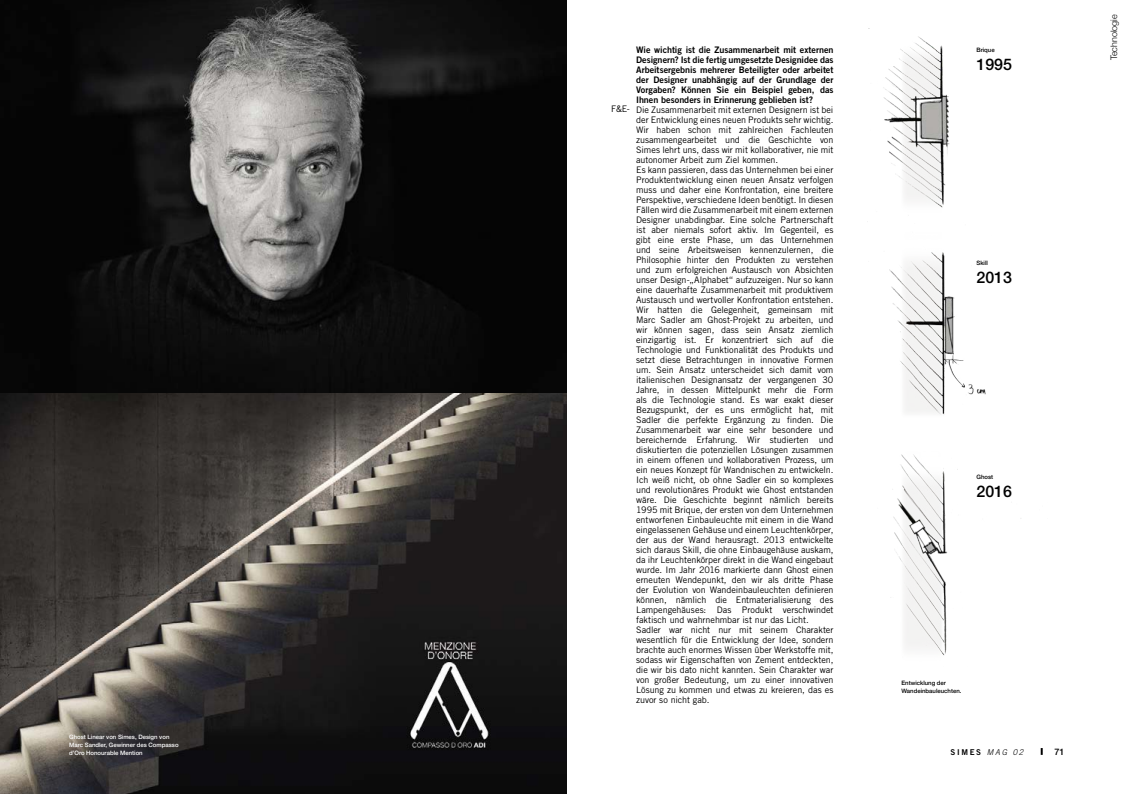
<style>
.page{position:relative;width:1134px;height:794px;background:#fff}
.page>*{position:absolute;margin:0;border:0;box-sizing:border-box;transform-origin:0 0}
.t1{font:500 16px "Helvetica Neue LT Pro";color:#000}
.t2{font:9px/10px "Trade Gothic LT Std";letter-spacing:-.005em;color:#000}
.t3{font:9px/10px "Trade Gothic LT Std Bd 2";letter-spacing:-.005em;color:#000;text-align:justify}
.t4{font:300 9px "Helvetica Neue";color:#000}
.t5{font:500 9px "Helvetica Neue LT Pro";color:#000}
.t6{font:8px "Trade Gothic LT Std Bd 2";letter-spacing:.21em;color:#000}
.t7{font:500 6px/8px "Helvetica Neue";color:#fff}
.t8{font:500 6px/8px "Helvetica Neue";color:#000}
.s1{font-family:"Trade Gothic LT Std";font-weight:300;font-style:italic}
</style>
<div class="page">
<img style="left:867px;top:28px;width:154px;height:627px">
<img style="left:0;top:393px;width:567px;height:401px">
<img style="left:0;top:0;width:567px;height:393px">
<svg style="left:1041px;top:748px;width:2px;height:7px"></svg>
<p class="t7" style="left:69px;top:732px;width:111px">Ghost Linear von Simes, Design von<br>Marc Sandler, Gewinner des Compasso d’Oro Honourable Mention</p>
<p class="t3" style="left:636px;top:44px;width:199px">Wie wichtig ist die Zusammenarbeit mit externen Designern? Ist die fertig umgesetzte Designidee das Arbeitsergebnis mehrerer Beteiligter oder arbeitet der Designer unabhängig auf der Grundlage der Vorgaben? Können Sie ein Beispiel geben, das Ihnen besonders in Erinnerung geblieben ist?</p>
<p class="t2" style="left:636px;top:104px;width:199px">Die Zusammenarbeit mit externen Designern ist bei der Entwicklung eines neuen Produkts sehr wichtig.<br>Wir haben schon mit zahlreichen Fachleuten zusammengearbeitet und die Geschichte von Simes lehrt uns, dass wir mit kollaborativer, nie mit autonomer Arbeit zum Ziel kommen.<br>Es kann passieren, dass das Unternehmen bei einer Produktentwicklung einen neuen Ansatz verfolgen muss und daher eine Konfrontation, eine breitere Perspektive, verschiedene Ideen benötigt. In diesen Fällen wird die Zusammenarbeit mit einem externen Designer unabdingbar. Eine solche Partnerschaft ist aber niemals sofort aktiv. Im Gegenteil, es gibt eine erste Phase, um das Unternehmen und seine Arbeitsweisen kennenzulernen, die Philosophie hinter den Produkten zu verstehen und zum erfolgreichen Austausch von Absichten unser Design-„Alphabet“ aufzuzeigen. Nur so kann eine dauerhafte Zusammenarbeit mit produktivem Austausch und wertvoller Konfrontation entstehen.<br>Wir hatten die Gelegenheit, gemeinsam mit Marc Sadler am Ghost-Projekt zu arbeiten, und wir können sagen, dass sein Ansatz ziemlich einzigartig ist. Er konzentriert sich auf die Technologie und Funktionalität des Produkts und setzt diese Betrachtungen in innovative Formen um. Sein Ansatz unterscheidet sich damit vom italienischen Designansatz der vergangenen 30<br>Jahre, in dessen Mittelpunkt mehr die Form als die Technologie stand. Es war exakt dieser Bezugspunkt, der es uns ermöglicht hat, mit Sadler die perfekte Ergänzung zu finden. Die Zusammenarbeit war eine sehr besondere und bereichernde Erfahrung. Wir studierten und diskutierten die potenziellen Lösungen zusammen in einem offenen und kollaborativen Prozess, um ein neues Konzept für Wandnischen zu entwickeln.<br>Ich weiß nicht, ob ohne Sadler ein so komplexes und revolutionäres Produkt wie Ghost entstanden wäre. Die Geschichte beginnt nämlich bereits 1995 mit Brique, der ersten von dem Unternehmen entworfenen Einbauleuchte mit einem in die Wand eingelassenen Gehäuse und einem Leuchtenkörper, der aus der Wand herausragt. 2013 entwickelte sich daraus Skill, die ohne Einbaugehäuse auskam, da ihr Leuchtenkörper direkt in die Wand eingebaut wurde. Im Jahr 2016 markierte dann Ghost einen erneuten Wendepunkt, den wir als dritte Phase der Evolution von Wandeinbauleuchten definieren können, nämlich die Entmaterialisierung des Lampengehäuses: Das Produkt verschwindet faktisch und wahrnehmbar ist nur das Licht.<br>Sadler war nicht nur mit seinem Charakter wesentlich für die Entwicklung der Idee, sondern brachte auch enormes Wissen über Werkstoffe mit, sodass wir Eigenschaften von Zement entdeckten, die wir bis dato nicht kannten. Sein Charakter war von großer Bedeutung, um zu einer innovativen Lösung zu kommen und etwas zu kreieren, das es zuvor so nicht gab.</p>
<p class="t2" style="left:611px;top:104px;width:20px">F&amp;E-</p>
<p class="t8" style="left:976px;top:45px;width:20px">Brique</p>
<h1 class="t1" style="left:976px;top:55px;width:37px">1995</h1>
<p class="t8" style="left:976px;top:259px;width:13px">Skill</p>
<h1 class="t1" style="left:976px;top:268px;width:37px">2013</h1>
<p class="t4" style="left:1107px;top:60px;width:48px;rotate:-90deg">Technologie</p>
<p class="t8" style="left:976px;top:472px;width:18px">Ghost</p>
<h1 class="t1" style="left:976px;top:481px;width:37px">2016</h1>
<p class="t8" style="left:901px;top:678px;width:62px">Entwicklung der<br>Wandeinbauleuchten.</p>
<p class="t6" style="left:950px;top:747px;width:74px">SIMES <span class="s1">MAG 02</span></p>
<p class="t5" style="left:1054px;top:746px;width:12px">71</p>
</div>
